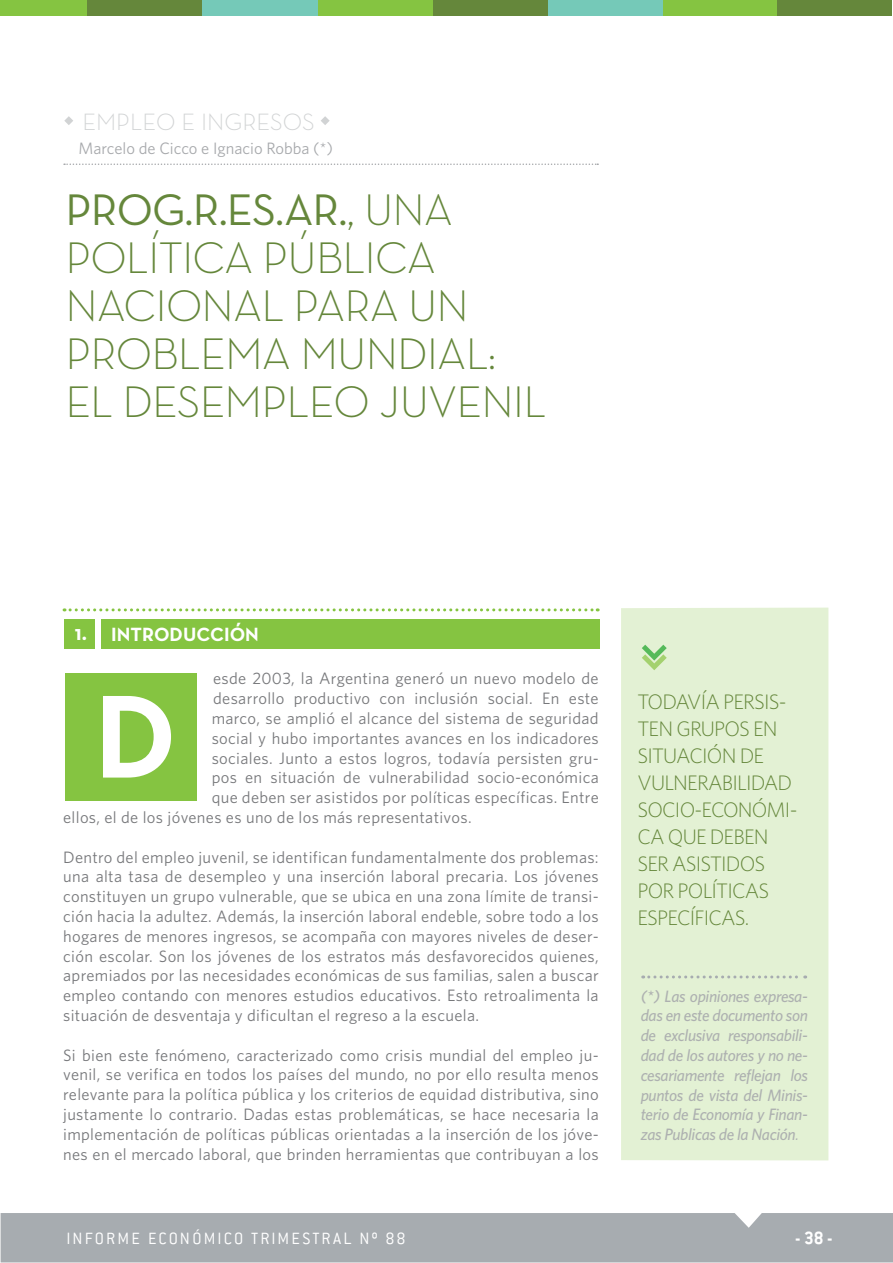
<style>
.page{position:relative;width:893px;height:1263px;background:#fff}
.page>*{position:absolute;margin:0;border:0;box-sizing:border-box;transform-origin:0 0}
.t1{font:700 120px "Neutra Text";color:#fff}
.t2{font:300 45px "Neutra Text";letter-spacing:-.02em;color:#65873b}
.t3{font:45px/48px "Neutra Text";letter-spacing:-.02em;color:#65873b}
.t4{font:300 24px "Neutra Text";color:#d1d3d4}
.t5{font:300 21px/27px "Whitney";letter-spacing:-.04em;color:#65873b}
.t6{font:700 19.5px "Neutra Text";color:#fff}
.t7{font:700 19.5px "Conduit ITC";color:#fff}
.t8{font:300 18px "Conduit ITC";letter-spacing:.115em;color:#fff}
.t9{font:16.5px/19.8px "Whitney";letter-spacing:.02em;color:#77787b;text-align:justify}
.t10{font:italic 500 16.5px/19.8px "Whitney";letter-spacing:-.02em;color:#a7a9ac;text-align:justify}
.t11{font:16.5px "Whitney";color:#a7a9ac}
.s1{font-weight:300}
.s2{font-size:21px}
.s3{font-weight:400}
</style>
<div class="page">
<div style="left:1px;top:1213px;width:892px;height:49px;background:#a7acb0"></div>
<div style="left:777px;top:1px;width:115px;height:15px;background:#65873b"></div>
<div style="left:662px;top:1px;width:115px;height:15px;background:#85c441"></div>
<div style="left:548px;top:1px;width:114px;height:15px;background:#75c9b8"></div>
<div style="left:433px;top:1px;width:115px;height:15px;background:#65873b"></div>
<div style="left:318px;top:1px;width:115px;height:15px;background:#85c441"></div>
<div style="left:87px;top:1px;width:115px;height:15px;background:#65873b"></div>
<div style="left:0;top:1px;width:87px;height:15px;background:#85c441"></div>
<div style="left:202px;top:1px;width:116px;height:15px;background:#75c9b8"></div>
<div style="left:621px;top:608px;width:207px;height:552px;background:#e3f1d4"></div>
<div style="left:65px;top:673px;width:132px;height:127px;background:#85c441"></div>
<div style="left:64px;top:620px;width:31px;height:29px;background:#85c441"></div>
<div style="left:101px;top:620px;width:498px;height:29px;background:#85c441"></div>
<svg style="left:64px;top:608px;width:534px;height:3px"></svg>
<svg style="left:64px;top:163px;width:534px;height:2px"></svg>
<svg style="left:64px;top:116px;width:9px;height:9px"></svg>
<svg style="left:321px;top:116px;width:9px;height:9px"></svg>
<svg style="left:643px;top:975px;width:163px;height:3px"></svg>
<svg style="left:642px;top:645px;width:25px;height:25px"></svg>
<h3 class="t4" style="left:82px;top:107px;width:231px">EMPLEO E INGRESOS</h3>
<p class="t11" style="left:79px;top:138px;width:256px">Marcelo de Cicco e Ignacio Robba (*)</p>
<h2 class="t3" style="left:65px;top:185px;width:356px">PROG.R.ES.AR.<span class="s1">, UNA<br>POLÍTICA</span></h2>
<h2 class="t2" style="left:263px;top:230px;width:103px">PÚBLICA</h2>
<h2 class="t2" style="left:65px;top:278px;width:28px">NACIONAL</h2>
<h2 class="t2" style="left:294px;top:278px;width:50px">PARA</h2>
<h2 class="t2" style="left:408px;top:278px;width:53px">UN</h2>
<h2 class="t2" style="left:65px;top:326px;width:325px">PROBLEMA MUNDIAL</h2>
<h2 class="t2" style="left:488px;top:326px;width:10px">:</h2>
<h2 class="t2" style="left:65px;top:374px;width:248px">EL DESEMPLEO</h2>
<h2 class="t2" style="left:379px;top:374px;width:73px">JUVENIL</h2>
<p class="t6" style="left:75px;top:622px;width:186px"><span class="s2">1.</span> INTRODUCCIÓN</p>
<p class="t9" style="left:213px;top:668px;width:387px">esde 2003, la Argentina generó un nuevo modelo de</p>
<p class="t9" style="left:213px;top:688px;width:387px">desarrollo productivo con inclusión social. En este</p>
<p class="t9" style="left:212px;top:708px;width:388px">marco, se amplió el alcance del sistema de seguridad</p>
<p class="t9" style="left:212px;top:728px;width:389px">social y hubo importantes avances en los indicadores</p>
<p class="t9" style="left:212px;top:747px;width:388px">sociales. Junto a estos logros, todavía persisten gru-</p>
<p class="t9" style="left:212px;top:767px;width:389px">pos en situación de vulnerabilidad socio-económica</p>
<p class="t9" style="left:212px;top:787px;width:389px">que deben ser asistidos por políticas específicas. Entre</p>
<p class="t9" style="left:63px;top:807px;width:410px">ellos, el de los jóvenes es uno de los más representativos.</p>
<p class="t9" style="left:63px;top:846px;width:537px">Dentro del empleo juvenil, se identifican fundamentalmente dos problemas: una alta tasa de desempleo y una inserción laboral precaria. Los jóvenes constituyen un grupo vulnerable, que se ubica en una zona límite de transi&shy;ción hacia la adultez. Además, la inserción laboral endeble, sobre todo a los hogares de menores ingresos, se acompaña con mayores niveles de deser&shy;ción escolar. Son los jóvenes de los estratos más desfavorecidos quienes, apremiados por las necesidades económicas de sus familias, salen a buscar empleo contando con menores estudios educativos. Esto retroalimenta la situación de desventaja y dificultan el regreso a la escuela.</p>
<p class="t9" style="left:63px;top:1044px;width:537px">Si bien este fenómeno, caracterizado como crisis mundial del empleo ju&shy;venil, se verifica en todos los países del mundo, no por ello resulta menos relevante para la política pública y los criterios de equidad distributiva, sino justamente lo contrario. Dadas estas problemáticas, se hace necesaria la implementación de políticas públicas orientadas a la inserción de los jóve&shy;nes en el mercado laboral, que brinden herramientas que contribuyan a los</p>
<h1 class="t1" style="left:94px;top:662px;width:84px">D</h1>
<p class="t5" style="left:637px;top:688px;width:161px">TODAVÍA PERSIS-<br>TEN GRUPOS EN<br>SITUACIÓN DE<br>VULNERABILIDAD<br>SOCIO-ECONÓMI-<br>CA QUE DEBEN<br>SER ASISTIDOS<br>POR POLÍTICAS<br>ESPECÍFICAS.</p>
<p class="t10" style="left:641px;top:985px;width:169px">(*) Las opiniones expresa&shy;das en este documento son de exclusiva responsabili&shy;dad de los autores y no ne&shy;cesariamente reflejan los puntos de vista del Minis&shy;terio de Economía y Finan&shy;zas Publicas de la Nación<span class="s3">.</span></p>
<p class="t8" style="left:66px;top:1228px;width:341px">INFORME ECONÓMICO TRIMESTRAL Nº 88</p>
<p class="t7" style="left:795px;top:1227px;width:39px">- 38 -</p>
</div>
